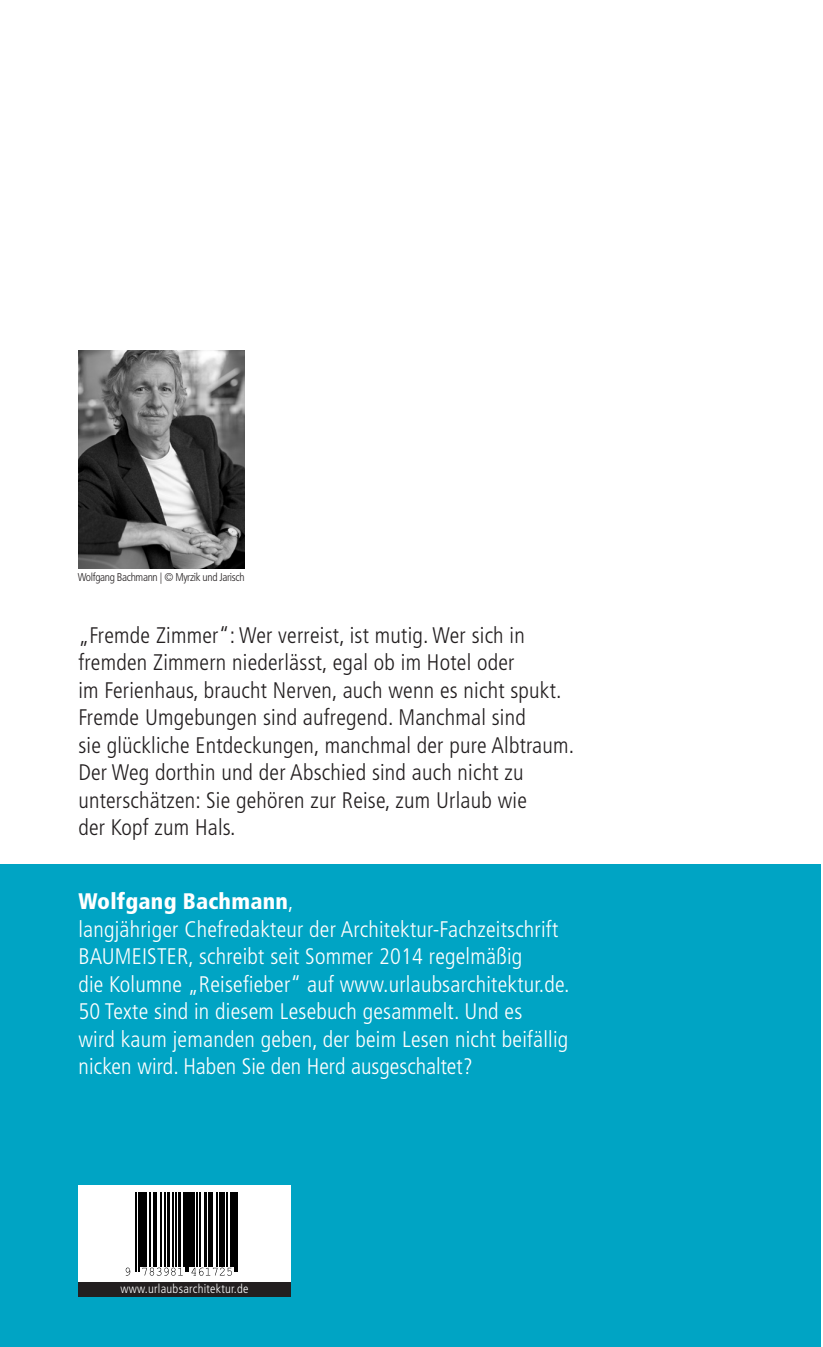
<style>
.page{position:relative;width:823px;height:1347px;background:#fff}
.page>*{position:absolute;margin:0;border:0;box-sizing:border-box;transform-origin:0 0}
.t1{font:300 condensed 22.5px/27.5px "Frutiger";letter-spacing:.01em;color:#231f20}
.t2{font:300 condensed 22.5px/27.5px "Frutiger";letter-spacing:.01em;color:#fff}
.t3{font:300 condensed 12.5px "Frutiger";letter-spacing:.02em;color:#fff}
.t4{font:300 condensed 11.25px "Frutiger";letter-spacing:-.03em;color:#231f20}
.s1{font-weight:900}
</style>
<div class="page">
<div style="left:0;top:865px;width:820px;height:481px;background:#00a4c4"></div>
<img style="left:78px;top:351px;width:166px;height:217px">
<div style="left:78px;top:1185px;width:213px;height:99px;background:#fff"></div>
<hr style="left:136px;top:1192px;width:1px;height:80px;background:#000">
<hr style="left:138px;top:1192px;width:1px;height:80px;background:#000">
<hr style="left:140px;top:1192px;width:3px;height:74px;background:#000">
<hr style="left:144px;top:1192px;width:3px;height:74px;background:#000">
<hr style="left:150px;top:1192px;width:1px;height:74px;background:#000">
<hr style="left:153px;top:1192px;width:1px;height:74px;background:#000">
<hr style="left:155px;top:1192px;width:1px;height:74px;background:#000">
<hr style="left:160px;top:1192px;width:1px;height:74px;background:#000">
<hr style="left:165px;top:1192px;width:1px;height:74px;background:#000">
<hr style="left:167px;top:1192px;width:2px;height:74px;background:#000">
<hr style="left:172px;top:1192px;width:1px;height:74px;background:#000">
<hr style="left:175px;top:1192px;width:1px;height:74px;background:#000">
<hr style="left:179px;top:1192px;width:2px;height:74px;background:#000">
<hr style="left:183px;top:1192px;width:1px;height:74px;background:#000">
<hr style="left:185px;top:1192px;width:1px;height:80px;background:#000">
<hr style="left:187px;top:1192px;width:1px;height:80px;background:#000">
<hr style="left:189px;top:1192px;width:1px;height:74px;background:#000">
<hr style="left:191px;top:1192px;width:4px;height:74px;background:#000">
<hr style="left:197px;top:1192px;width:1px;height:74px;background:#000">
<hr style="left:199px;top:1192px;width:1px;height:74px;background:#000">
<hr style="left:204px;top:1192px;width:2px;height:74px;background:#000">
<hr style="left:208px;top:1192px;width:3px;height:74px;background:#000">
<hr style="left:212px;top:1192px;width:1px;height:74px;background:#000">
<hr style="left:216px;top:1192px;width:1px;height:74px;background:#000">
<hr style="left:219px;top:1192px;width:2px;height:74px;background:#000">
<hr style="left:222px;top:1192px;width:3px;height:74px;background:#000">
<hr style="left:227px;top:1192px;width:1px;height:74px;background:#000">
<hr style="left:230px;top:1192px;width:3px;height:74px;background:#000">
<hr style="left:234px;top:1192px;width:1px;height:80px;background:#000">
<hr style="left:236px;top:1192px;width:1px;height:80px;background:#000">
<svg style="left:126px;top:1267px;width:4px;height:8px"></svg>
<svg style="left:142px;top:1267px;width:39px;height:8px"></svg>
<svg style="left:191px;top:1267px;width:41px;height:8px"></svg>
<div style="left:78px;top:1281px;width:213px;height:15px;background:#231f20"></div>
<p class="t4" style="left:78px;top:570px;width:168px">Wolfgang Bachmann | © Myrzik und Jarisch</p>
<p class="t1" style="left:78px;top:621px;width:497px">„Fremde Zimmer“: Wer verreist, ist mutig. Wer sich in fremden Zimmern niederlässt, egal ob im Hotel oder<br>im Ferienhaus, braucht Nerven, auch wenn es nicht spukt.<br>Fremde Umgebungen sind aufregend. Manchmal sind<br>sie glückliche Entdeckungen, manchmal der pure Albtraum.<br>Der Weg dorthin und der Abschied sind auch nicht zu unterschätzen: Sie gehören zur Reise, zum Urlaub wie<br>der Kopf zum Hals.</p>
<p class="t2" style="left:78px;top:888px;width:492px"><span class="s1">Wolfgang Bachmann</span>,<br>langjähriger Chefredakteur der Architektur-Fachzeitschrift BAUMEISTER, schreibt seit Sommer 2014 regelmäßig<br>die Kolumne „Reisefieber“ auf www.urlaubsarchitektur.de.<br>50 Texte sind in diesem Lesebuch gesammelt. Und es<br>wird kaum jemanden geben, der beim Lesen nicht beifällig nicken wird. Haben Sie den Herd ausgeschaltet?</p>
<p class="t3" style="left:120px;top:1281px;width:129px">www.urlaubsarchitektur.de</p>
</div>
